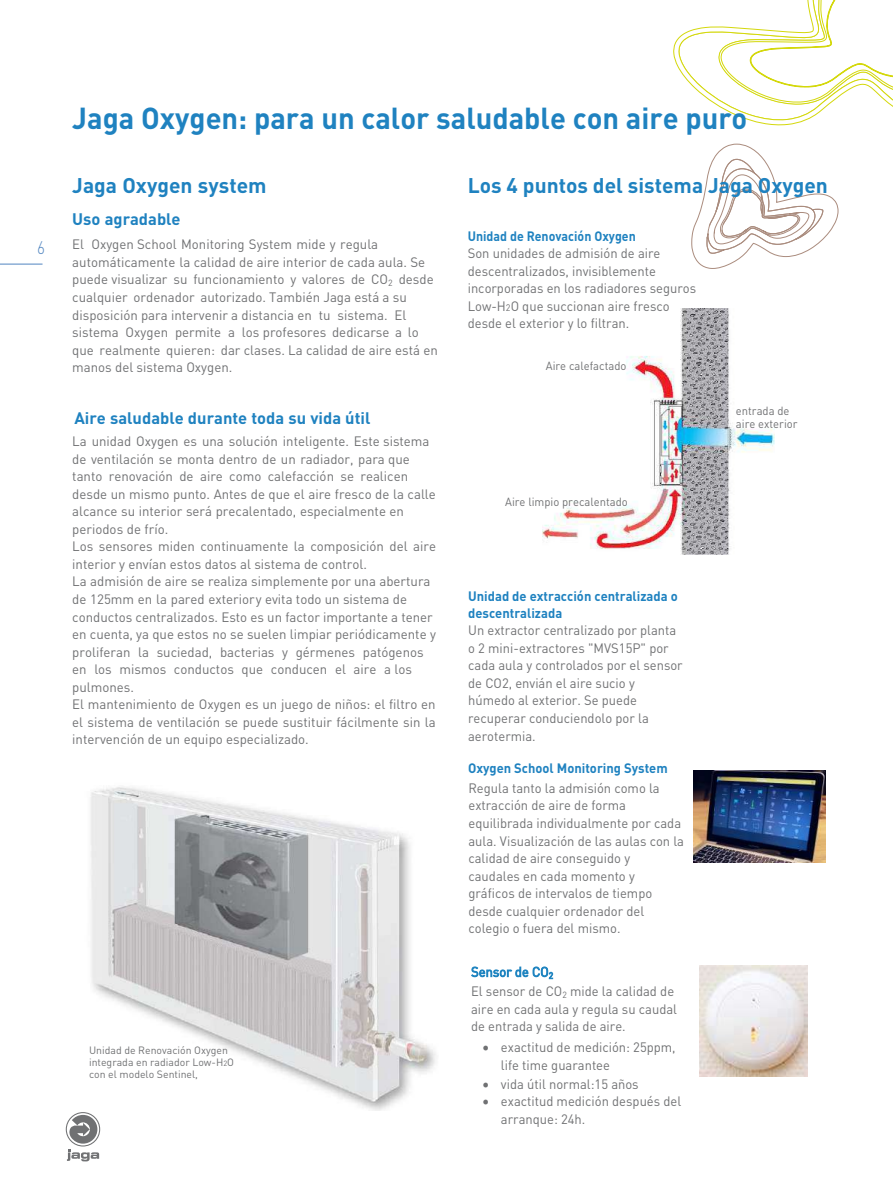
<style>
.page{position:relative;width:893px;height:1191px;background:#fff}
.page>*{position:absolute;margin:0;border:0;box-sizing:border-box;transform-origin:0 0}
.t1{font:700 30px "DIN Pro";color:#1f82c0}
.t2{font:700 21px "DIN Pro";color:#1f82c0}
.t3{font:300 18px "DIN Pro";color:#5185c0;scale:.85 1}
.t4{font:700 16.5px "DIN Pro";color:#1f82c0}
.t5{font:13.5px/17.5px "DIN Pro";color:#707173}
.t6{font:13.5px/17.5px "DIN Pro";color:#707173;scale:.96 1}
.t7{font:700 13.5px/17.5px "DIN Pro";color:#1f82c0;scale:.96 1}
.t8{font:700 13.5px "DIN Pro";color:#1f82c0;scale:.92 1}
.t9{font:11.7px/13.5px "DIN Pro";color:#707173;scale:.96 1}
.t10{font:10.5px/11.9px "DIN Pro";color:#707173}
.s1{font-size:7.5px}
.s2{font-size:9.3px}
.s3{color:#1f84c0}
</style>
<div class="page">
<img style="left:543px;top:309px;width:232px;height:246px">
<img style="left:90px;top:787px;width:346px;height:323px">
<div style="left:66px;top:1112px;width:34px;height:34px;border:1px solid #707173;border-radius:50%"></div>
<svg style="left:69px;top:1114px;width:28px;height:29px"></svg>
<svg style="left:67px;top:1149px;width:32px;height:12px"></svg>
<hr style="left:0;top:264px;width:43px;height:1px;background:#5185c0">
<svg style="left:673px;top:0;width:220px;height:126px"></svg>
<svg style="left:691px;top:143px;width:148px;height:126px"></svg>
<img style="left:699px;top:965px;width:108px;height:111px">
<img style="left:694px;top:771px;width:131px;height:92px">
<h3 class="t3" style="left:37px;top:235px;width:11px">6</h3>
<h1 class="t1" style="left:72px;top:98px;width:677px">Jaga Oxygen: para un calor saludable con aire puro</h1>
<h2 class="t2" style="left:72px;top:171px;width:196px">Jaga Oxygen system</h2>
<p class="t4" style="left:72px;top:208px;width:110px">Uso agradable</p>
<p class="t5" style="left:72px;top:235px;width:367px">El Oxygen School Monitoring System mide y regula automáticamente la calidad de aire interior de cada aula. Se puede visualizar su funcionamiento y valores de CO<sub>2</sub> desde cualquier ordenador autorizado. También Jaga está a su disposición para intervenir a distancia en tu sistema. El sistema Oxygen permite a los profesores dedicarse a lo que realmente quieren: dar clases. La calidad de aire está en manos del sistema Oxygen.</p>
<p class="t4" style="left:74px;top:406px;width:298px">Aire saludable durante toda su vida útil</p>
<p class="t5" style="left:72px;top:432px;width:365px">La unidad Oxygen es una solución inteligente. Este sistema de ventilación se monta dentro de un radiador, para que tanto renovación de aire como calefacción se realicen desde un mismo punto. Antes de que el aire fresco de la calle alcance su interior será precalentado, especialmente en periodos de frío.<br>Los sensores miden continuamente la composición del aire interior y envían estos datos al sistema de control.<br>La admisión de aire se realiza simplemente por una abertura de 125mm en la pared exterior y evita todo un sistema de conductos centralizados. Esto es un factor importante a tener en cuenta, ya que estos no se suelen limpiar periódicamente y proliferan la suciedad, bacterias y gérmenes patógenos en los mismos conductos que conducen el aire a los pulmones.<br>El mantenimiento de Oxygen es un juego de niños: el filtro en</p>
<p class="t5" style="left:72px;top:712px;width:365px">el sistema de ventilación se puede sustituir fácilmente sin la intervención de un equipo especializado.</p>
<p class="t10" style="left:89px;top:1043px;width:147px">Unidad de Renovación Oxygen integrada en radiador Low-H<span class="s1">2</span>O con el modelo Sentinel,</p>
<h2 class="t2" style="left:468px;top:171px;width:362px">Los 4 puntos del sistema Jaga Oxygen</h2>
<p class="t8" style="left:468px;top:226px;width:184px">Unidad de Renovación Oxygen</p>
<p class="t6" style="left:468px;top:244px;width:239px">Son unidades de admisión de aire descentralizados, invisiblemente incorporadas en los radiadores seguros Low-H<span class="s2">2</span>O que succionan aire fresco desde el exterior y lo filtran.</p>
<p class="t9" style="left:546px;top:358px;width:86px">Aire calefactado</p>
<p class="t9" style="left:505px;top:494px;width:129px">Aire limpio precalentado</p>
<p class="t7" style="left:468px;top:586px;width:220px">Unidad de extracción centralizada o descentralizada</p>
<p class="t6" style="left:468px;top:621px;width:225px">Un extractor centralizado por planta o 2 mini-extractores "MVS15P" por cada aula y controlados por el sensor de CO2, envián el aire sucio y húmedo al exterior. Se puede recuperar conduciendolo por la aerotermia.</p>
<p class="t7" style="left:468px;top:758px;width:209px">Oxygen School Monitoring System</p>
<p class="t6" style="left:468px;top:778px;width:226px">Regula tanto la admisión como la extracción de aire de forma equilibrada individualmente por cada aula. Visualización de las aulas con la calidad de aire conseguido y caudales en cada momento y gráficos de intervalos de tiempo desde cualquier ordenador del colegio o fuera del mismo.</p>
<p class="t6" style="left:471px;top:961px;width:213px;line-height:19.2px"><span class="s3">Sensor de CO</span><sub>2<br></sub>El sensor de CO<sub>2</sub> mide la calidad de</p>
<p class="t6" style="left:471px;top:999px;width:216px">aire en cada aula y regula su caudal de entrada y salida de aire.</p>
<p class="t6" style="left:501px;top:1037px;width:184px;line-height:18.3px;text-indent:-18px">• exactitud de medición: 25ppm, life time guarantee</p>
<p class="t6" style="left:483px;top:1075px;width:164px">• vida útil normal:15 años</p>
<p class="t6" style="left:501px;top:1091px;width:189px;line-height:18.3px;text-indent:-18px">• exactitud medición después del arranque: 24h.</p>
<p class="t9" style="left:736px;top:403px;width:66px">entrada de aire exterior</p>
</div>
